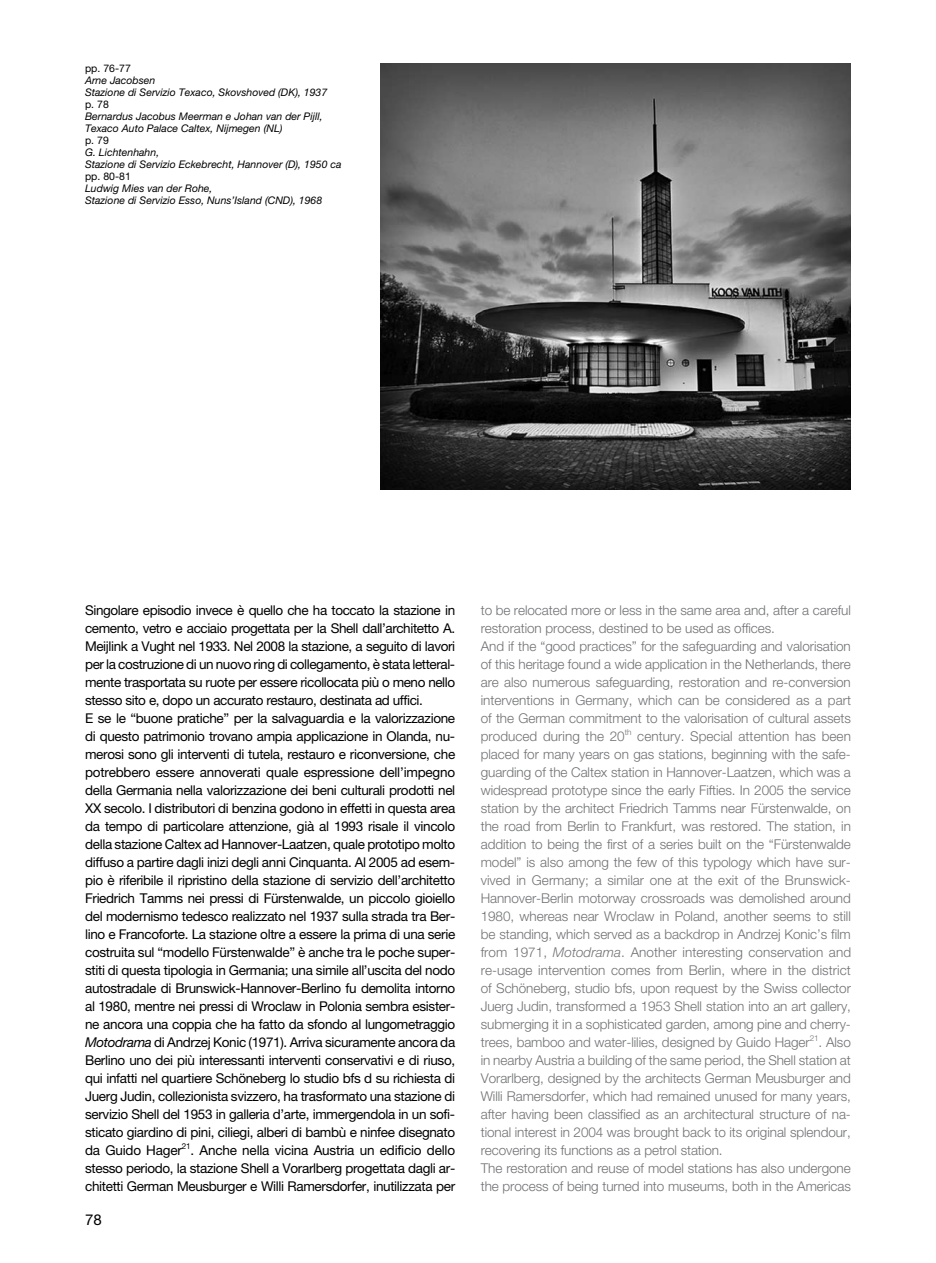
<style>
.page{position:relative;width:936px;height:1263px;background:#fff}
.page>*{position:absolute;margin:0;border:0;box-sizing:border-box;transform-origin:0 0}
.t1{font:15px "Helvetica Neue";color:#000}
.t2{font:13.5px/18px "Helvetica Neue";letter-spacing:-.025em;color:#000}
.t3{font:300 13.5px/18px "Helvetica Neue";letter-spacing:-.005em;color:#707173}
.t4{font:italic 10.5px/12px "Helvetica Neue";color:#000}
.t5{font:10.5px "Helvetica Neue";color:#000}
.s1{font-style:italic}
</style>
<div class="page">
<img style="left:380px;top:64px;width:470px;height:425px">
<p class="t5" style="left:85px;top:62px;width:47px">pp. 76-77</p>
<p class="t4" style="left:85px;top:74px;width:244px">Arne Jacobsen<br>Stazione di Servizio Texaco, Skovshoved (DK), 1937</p>
<p class="t5" style="left:85px;top:98px;width:25px">p. 78</p>
<p class="t4" style="left:85px;top:110px;width:239px">Bernardus Jacobus Meerman e Johan van der Pijll,<br>Texaco Auto Palace Caltex, Nijmegen (NL)</p>
<p class="t5" style="left:85px;top:134px;width:25px">p. 79</p>
<p class="t4" style="left:85px;top:146px;width:258px">G. Lichtenhahn,<br>Stazione di Servizio Eckebrecht, Hannover (D), 1950 ca</p>
<p class="t5" style="left:85px;top:170px;width:47px">pp. 80-81</p>
<p class="t4" style="left:85px;top:182px;width:239px">Ludwig Mies van der Rohe,<br>Stazione di Servizio Esso, Nuns’Island (CND), 1968</p>
<p class="t2" style="left:85px;top:601px;width:371px">Singolare episodio invece è quello che ha toccato la stazione in cemento, vetro e acciaio progettata per la Shell dall’architetto A.<br>Meijlink a Vught nel 1933. Nel 2008 la stazione, a seguito di lavori per la costruzione di un nuovo ring di collegamento, è stata letteral&shy;mente trasportata su ruote per essere ricollocata più o meno nello stesso sito e, dopo un accurato restauro, destinata ad uffici.<br>E se le “buone pratiche” per la salvaguardia e la valorizzazione di questo patrimonio trovano ampia applicazione in Olanda, nu&shy;merosi sono gli interventi di tutela, restauro e riconversione, che potrebbero essere annoverati quale espressione dell’impegno della Germania nella valorizzazione dei beni culturali prodotti nel XX secolo. I distributori di benzina godono in effetti in questa area da tempo di particolare attenzione, già al 1993 risale il vincolo della stazione Caltex ad Hannover-Laatzen, quale prototipo molto diffuso a partire dagli inizi degli anni Cinquanta. Al 2005 ad esem&shy;pio è riferibile il ripristino della stazione di servizio dell’architetto Friedrich Tamms nei pressi di Fürstenwalde, un piccolo gioiello del modernismo tedesco realizzato nel 1937 sulla strada tra Ber&shy;lino e Francoforte. La stazione oltre a essere la prima di una serie costruita sul “modello Fürstenwalde” è anche tra le poche super&shy;stiti di questa tipologia in Germania; una simile all’uscita del nodo autostradale di Brunswick-Hannover-Berlino fu demolita intorno al 1980, mentre nei pressi di Wroclaw in Polonia sembra esister&shy;ne ancora una coppia che ha fatto da sfondo al lungometraggio <span class="s1">Motodrama</span> di Andrzej Konic (1971). Arriva sicuramente ancora da Berlino uno dei più interessanti interventi conservativi e di riuso, qui infatti nel quartiere Schöneberg lo studio bfs d su richiesta di Juerg Judin, collezionista svizzero, ha trasformato una stazione di servizio Shell del 1953 in galleria d’arte, immergendola in un sofi&shy;sticato giardino di pini, ciliegi, alberi di bambù e ninfee disegnato da Guido Hager<sup>21</sup>. Anche nella vicina Austria un edificio dello stesso periodo, la stazione Shell a Vorarlberg progettata dagli ar&shy;chitetti German Meusburger e Willi Ramersdorfer, inutilizzata per</p>
<p class="t3" style="left:480px;top:600px;width:372px">to be relocated more or less in the same area and, after a careful restoration process, destined to be used as offices.<br>And if the “good practices” for the safeguarding and valorisation of this heritage found a wide application in the Netherlands, there are also numerous safeguarding, restoration and re-conversion interventions in Germany, which can be considered as a part of the German commitment to the valorisation of cultural assets produced during the 20<sup>th</sup> century. Special attention has been placed for many years on gas stations, beginning with the safe&shy;guarding of the Caltex station in Hannover-Laatzen, which was a widespread prototype since the early Fifties. In 2005 the service station by the architect Friedrich Tamms near Fürstenwalde, on the road from Berlin to Frankfurt, was restored. The station, in addition to being the first of a series built on the “Fürstenwalde model” is also among the few of this typology which have sur&shy;vived in Germany; a similar one at the exit of the Brunswick-Hannover-Berlin motorway crossroads was demolished around 1980, whereas near Wroclaw in Poland, another seems to still be standing, which served as a backdrop in Andrzej Konic’s film from 1971, <span class="s1">Motodrama</span>. Another interesting conservation and re-usage intervention comes from Berlin, where in the district of Schöneberg, studio bfs, upon request by the Swiss collector Juerg Judin, transformed a 1953 Shell station into an art gallery, submerging it in a sophisticated garden, among pine and cherry&shy;trees, bamboo and water-lilies, designed by Guido Hager<sup>21</sup>. Also in nearby Austria a building of the same period, the Shell station at Vorarlberg, designed by the architects German Meusburger and Willi Ramersdorfer, which had remained unused for many years, after having been classified as an architectural structure of na&shy;tional interest in 2004 was brought back to its original splendour, recovering its functions as a petrol station.<br>The restoration and reuse of model stations has also undergone the process of being turned into museums, both in the Americas</p>
<p class="t1" style="left:85px;top:1210px;width:18px">78</p>
</div>
